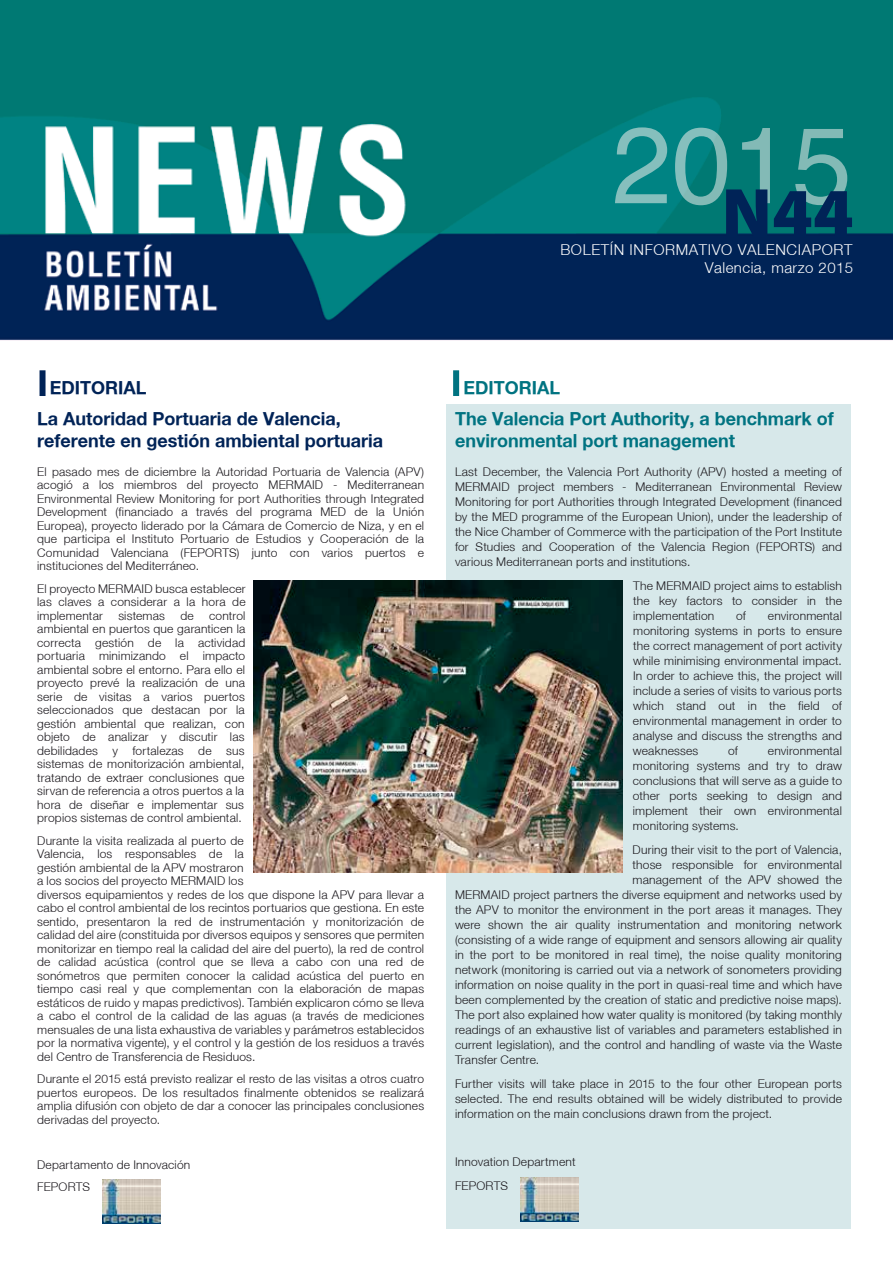
<style>
.page{position:relative;width:893px;height:1263px;background:#fff}
.page>*{position:absolute;margin:0;border:0;box-sizing:border-box;transform-origin:0 0}
.t1{font:900 71.25px "Myriad Pro";color:#002357}
.t2{font:700 18px/21.6px "Helvetica Neue";color:#002357}
.t3{font:700 18px/21.6px "Helvetica Neue";color:#007381}
.t4{font:300 15px/18px "Helvetica Neue LT";letter-spacing:.04em;color:#fff;text-align:right}
.t5{font:300 12px/13.5px "Helvetica Neue LT";letter-spacing:.015em;color:#1a171c;text-align:justify}
</style>
<div class="page">
<img style="left:0;top:0;width:893px;height:341px">
<div style="left:446px;top:404px;width:404px;height:824px;background:#d7e8ea"></div>
<div style="left:40px;top:370px;width:6px;height:26px;background:#002357"></div>
<div style="left:453px;top:370px;width:6px;height:26px;background:#007381"></div>
<img style="left:615px;top:127px;width:232px;height:78px">
<img style="left:102px;top:1180px;width:59px;height:44px">
<img style="left:520px;top:1178px;width:59px;height:44px">
<img style="left:254px;top:580px;width:369px;height:293px">
<h1 class="t1" style="left:722px;top:173px;width:133px">N44</h1>
<p class="t4" style="left:560px;top:241px;width:294px">BOLETÍN INFORMATIVO VALENCIAPORT<br>Valencia, marzo 2015</p>
<h2 class="t2" style="left:50px;top:376px;width:98px">EDITORIAL</h2>
<h2 class="t3" style="left:463px;top:376px;width:98px">EDITORIAL</h2>
<h2 class="t2" style="left:37px;top:408px;width:347px">La Autoridad Portuaria de Valencia, referente en gestión ambiental portuaria</h2>
<p class="t5" style="left:37px;top:465px;width:388px">El pasado mes de diciembre la Autoridad Portuaria de Valencia (APV) acogió a los miembros del proyecto MERMAID - Mediterranean Environmental Review Monitoring for port Authorities through Integrated Development (financiado a través del programa MED de la Unión Europea), proyecto liderado por la Cámara de Comercio de Niza, y en el que participa el Instituto Portuario de Estudios y Cooperación de la Comunidad Valenciana (FEPORTS) junto con varios puertos e instituciones del Mediterráneo.</p>
<p class="t5" style="left:37px;top:582px;width:210px">El proyecto MERMAID busca establecer las claves a considerar a la hora de implementar</p>
<p class="t5" style="left:37px;top:609px;width:210px;text-align:left;text-indent:172px">control ambiental en puertos que garanticen la correcta gestión de la actividad portuaria minimizando el impacto ambiental sobre el entorno. Para ello el proyecto prevé la realización de una serie de visitas a varios puertos seleccionados que destacan por la gestión ambiental que realizan, con objeto de analizar y discutir las debilidades y fortalezas de sus sistemas de monitorización ambiental, tratando de extraer conclusiones que sirvan de referencia a otros puertos a la hora de diseñar e implementar sus propios sistemas de control ambiental.</p>
<p class="t5" style="left:37px;top:834px;width:388px;text-align:left">Durante la visita realizada al puerto de<br>Valencia, los responsables de la<br>gestión ambiental de la APV mostraron<br>a los socios del proyecto MERMAID los<br>diversos equipamientos y redes de los que dispone la APV para llevar a cabo el control ambiental de los recintos portuarios que gestiona. En este sentido, presentaron la red de instrumentación y monitorización de calidad del aire (constituida por diversos equipos y sensores que permiten monitorizar en tiempo real la calidad del aire del puerto), la red de control de calidad acústica (control que se lleva a cabo con una red de sonómetros que permiten conocer la calidad acústica del puerto en tiempo casi real y que complementan con la elaboración de mapas estáticos de ruido y mapas predictivos). También explicaron cómo se lleva a cabo el control de la calidad de las aguas (a través de mediciones mensuales de una lista exhaustiva de variables y parámetros establecidos por la normativa vigente), y el control y la gestión de los residuos a través del Centro de Transferencia de Residuos.</p>
<p class="t5" style="left:37px;top:1072px;width:388px">Durante el 2015 está previsto realizar el resto de las visitas a otros cuatro puertos europeos. De los resultados finalmente obtenidos se realizará amplia difusión con objeto de dar a conocer las principales conclusiones derivadas del proyecto.</p>
<p class="t5" style="left:37px;top:1153px;width:155px;line-height:22.5px">Departamento de Innovación<br>FEPORTS</p>
<p class="t5" style="left:118px;top:609px;width:48px">sistemas</p>
<p class="t5" style="left:180px;top:609px;width:15px">de</p>
<h2 class="t3" style="left:455px;top:408px;width:380px">The Valencia Port Authority, a benchmark of environmental port management</h2>
<p class="t5" style="left:455px;top:464px;width:388px;line-height:15px">Last December, the Valencia Port Authority (APV) hosted a meeting of MERMAID project members - Mediterranean Environmental Review Monitoring for port Authorities through Integrated Development (financed by the MED programme of the European Union), under the leadership of the Nice Chamber of Commerce with the participation of the Port Institute for Studies and Cooperation of the Valencia Region (FEPORTS) and various Mediterranean ports and institutions.</p>
<p class="t5" style="left:633px;top:578px;width:210px;line-height:15px">The MERMAID project aims to establish the key factors to consider in the implementation</p>
<p class="t5" style="left:633px;top:608px;width:211px;line-height:15px;text-indent:135px">environmental monitoring systems in ports to ensure the correct management of port activity while minimising environmental impact.<br>In order to achieve this, the project will include a series of visits to various ports which stand out in the field of environmental management in order to analyse and discuss the strengths and weaknesses</p>
<p class="t5" style="left:736px;top:609px;width:11px">of</p>
<p class="t5" style="left:633px;top:743px;width:211px;line-height:15px;text-indent:135px">environmental monitoring systems and try to draw conclusions that will serve as a guide to other ports seeking to design and implement their own environmental monitoring systems.</p>
<p class="t5" style="left:633px;top:843px;width:211px">During their visit to the port of Valencia,</p>
<p class="t5" style="left:633px;top:858px;width:211px">those responsible for environmental</p>
<p class="t5" style="left:633px;top:873px;width:211px">management of the APV showed the</p>
<p class="t5" style="left:455px;top:888px;width:388px">MERMAID project partners the diverse equipment and networks used by</p>
<p class="t5" style="left:455px;top:903px;width:388px">the APV to monitor the environment in the port areas it manages. They</p>
<p class="t5" style="left:455px;top:918px;width:388px">were shown the air quality instrumentation and monitoring network</p>
<p class="t5" style="left:455px;top:933px;width:388px">(consisting of a wide range of equipment and sensors allowing air quality</p>
<p class="t5" style="left:455px;top:948px;width:388px">in the port to be monitored in real time), the noise quality monitoring</p>
<p class="t5" style="left:455px;top:963px;width:388px">network (monitoring is carried out via a network of sonometers providing</p>
<p class="t5" style="left:455px;top:978px;width:388px">information on noise quality in the port in quasi-real time and which have</p>
<p class="t5" style="left:455px;top:993px;width:388px">been complemented by the creation of static and predictive noise maps).</p>
<p class="t5" style="left:455px;top:1008px;width:388px">The port also explained how water quality is monitored (by taking monthly</p>
<p class="t5" style="left:455px;top:1023px;width:388px">readings of an exhaustive list of variables and parameters established in</p>
<p class="t5" style="left:455px;top:1038px;width:388px">current legislation), and the control and handling of waste via the Waste</p>
<p class="t5" style="left:455px;top:1053px;width:86px">Transfer Centre.</p>
<p class="t5" style="left:455px;top:1076px;width:388px;line-height:15px">Further visits will take place in 2015 to the four other European ports selected. The end results obtained will be widely distributed to provide information on the main conclusions drawn from the project.</p>
<p class="t5" style="left:455px;top:1149px;width:122px;line-height:24px">Innovation Department<br>FEPORTS</p>
<p class="t5" style="left:728px;top:744px;width:11px">of</p>
</div>
